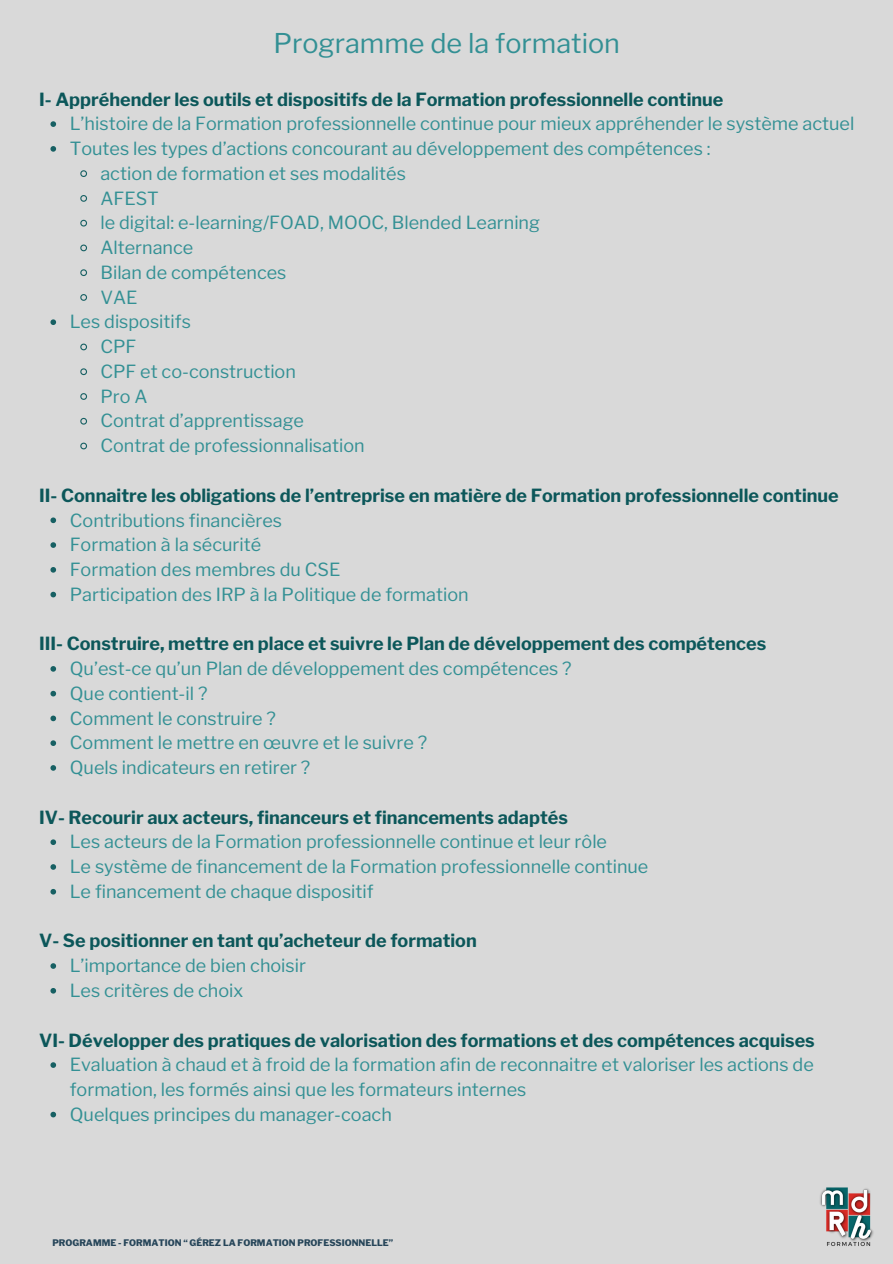
<style>
.page{position:relative;width:893px;height:1264px;background:#fff}
.page>*{position:absolute;margin:0;border:0;box-sizing:border-box;transform-origin:0 0}
.t1{font:27px "Libre Franklin";color:#339094}
.t2{font:18px/24.8px "Libre Franklin";color:#339094}
.t3{font:700 18px "Libre Franklin";color:#0c575a}
.t4{font:800 9px "Libre Franklin";color:#264559}
</style>
<div class="page">
<div style="left:0;top:0;width:892px;height:1263px;background:#d9d9d9"></div>
<svg style="left:50px;top:121px;width:6px;height:6px"></svg>
<svg style="left:50px;top:146px;width:6px;height:6px"></svg>
<svg style="left:80px;top:170px;width:7px;height:7px"></svg>
<svg style="left:80px;top:195px;width:7px;height:7px"></svg>
<svg style="left:80px;top:219px;width:7px;height:8px"></svg>
<svg style="left:80px;top:244px;width:7px;height:8px"></svg>
<svg style="left:80px;top:269px;width:7px;height:7px"></svg>
<svg style="left:80px;top:294px;width:7px;height:7px"></svg>
<svg style="left:50px;top:319px;width:6px;height:6px"></svg>
<svg style="left:80px;top:343px;width:7px;height:8px"></svg>
<svg style="left:80px;top:368px;width:7px;height:8px"></svg>
<svg style="left:80px;top:393px;width:7px;height:7px"></svg>
<svg style="left:80px;top:417px;width:7px;height:8px"></svg>
<svg style="left:80px;top:442px;width:7px;height:8px"></svg>
<svg style="left:50px;top:517px;width:6px;height:6px"></svg>
<svg style="left:50px;top:542px;width:6px;height:6px"></svg>
<svg style="left:50px;top:567px;width:6px;height:5px"></svg>
<svg style="left:50px;top:591px;width:6px;height:6px"></svg>
<svg style="left:50px;top:666px;width:6px;height:5px"></svg>
<svg style="left:50px;top:690px;width:6px;height:6px"></svg>
<svg style="left:50px;top:715px;width:6px;height:6px"></svg>
<svg style="left:50px;top:740px;width:6px;height:6px"></svg>
<svg style="left:50px;top:765px;width:6px;height:5px"></svg>
<svg style="left:50px;top:839px;width:6px;height:6px"></svg>
<svg style="left:50px;top:864px;width:6px;height:5px"></svg>
<svg style="left:50px;top:889px;width:6px;height:5px"></svg>
<svg style="left:50px;top:963px;width:6px;height:5px"></svg>
<svg style="left:50px;top:988px;width:6px;height:5px"></svg>
<svg style="left:50px;top:1062px;width:6px;height:5px"></svg>
<svg style="left:50px;top:1111px;width:6px;height:6px"></svg>
<img style="left:820px;top:1187px;width:54px;height:59px">
<h1 class="t1" style="left:273px;top:27px;width:348px">Programme de la formation</h1>
<h2 class="t3" style="left:39px;top:88px;width:685px">I- Appréhender les outils et dispositifs de la Formation professionnelle continue</h2>
<p class="t2" style="left:70px;top:111px;width:786px">L’histoire de la Formation professionnelle continue pour mieux appréhender le système actuel</p>
<p class="t2" style="left:70px;top:136px;width:642px">Toutes les types d’actions concourant au développement des compétences :</p>
<p class="t2" style="left:100px;top:161px;width:307px">action de formation et ses modalités</p>
<p class="t2" style="left:100px;top:186px;width:60px">AFEST</p>
<p class="t2" style="left:100px;top:210px;width:441px">le digital: e-learning/FOAD, MOOC, Blended Learning</p>
<p class="t2" style="left:100px;top:235px;width:94px">Alternance</p>
<p class="t2" style="left:100px;top:260px;width:187px">Bilan de compétences</p>
<p class="t2" style="left:100px;top:285px;width:39px">VAE</p>
<p class="t2" style="left:70px;top:309px;width:123px">Les dispositifs</p>
<p class="t2" style="left:100px;top:334px;width:37px">CPF</p>
<p class="t2" style="left:100px;top:359px;width:197px">CPF et co-construction</p>
<p class="t2" style="left:100px;top:384px;width:49px">Pro A</p>
<p class="t2" style="left:100px;top:408px;width:205px">Contrat d’apprentissage</p>
<p class="t2" style="left:100px;top:433px;width:266px">Contrat de professionnalisation</p>
<h2 class="t3" style="left:39px;top:484px;width:801px">II- Connaitre les obligations de l’entreprise en matière de Formation professionnelle continue</h2>
<p class="t2" style="left:70px;top:507px;width:214px">Contributions financières</p>
<p class="t2" style="left:70px;top:532px;width:193px">Formation à la sécurité</p>
<p class="t2" style="left:70px;top:557px;width:272px">Formation des membres du CSE</p>
<p class="t2" style="left:70px;top:582px;width:400px">Participation des IRP à la Politique de formation</p>
<h2 class="t3" style="left:39px;top:633px;width:728px">III- Construire, mettre en place et suivre le Plan de développement des compétences</h2>
<p class="t2" style="left:70px;top:656px;width:503px">Qu’est-ce qu’un Plan de développement des compétences ?</p>
<p class="t2" style="left:70px;top:681px;width:139px">Que contient-il ?</p>
<p class="t2" style="left:70px;top:705px;width:208px">Comment le construire ?</p>
<p class="t2" style="left:70px;top:730px;width:359px">Comment le mettre en œuvre et le suivre ?</p>
<p class="t2" style="left:70px;top:755px;width:242px">Quels indicateurs en retirer ?</p>
<h2 class="t3" style="left:39px;top:806px;width:530px">IV- Recourir aux acteurs, financeurs et financements adaptés</h2>
<p class="t2" style="left:70px;top:829px;width:538px">Les acteurs de la Formation professionnelle continue et leur rôle</p>
<p class="t2" style="left:70px;top:854px;width:580px">Le système de financement de la Formation professionnelle continue</p>
<p class="t2" style="left:70px;top:879px;width:305px">Le financement de chaque dispositif</p>
<h2 class="t3" style="left:39px;top:930px;width:439px">V- Se positionner en tant qu’acheteur de formation</h2>
<p class="t2" style="left:70px;top:953px;width:238px">L’importance de bien choisir</p>
<p class="t2" style="left:70px;top:978px;width:175px">Les critères de choix</p>
<h2 class="t3" style="left:39px;top:1029px;width:777px">VI- Développer des pratiques de valorisation des formations et des compétences acquises</h2>
<p class="t2" style="left:70px;top:1052px;width:745px">Evaluation à chaud et à froid de la formation afin de reconnaitre et valoriser les actions de formation, les formés ainsi que les formateurs internes</p>
<p class="t2" style="left:70px;top:1101px;width:323px">Quelques principes du manager-coach</p>
<p class="t4" style="left:52px;top:1237px;width:342px">PROGRAMME - FORMATION “ GÉREZ LA FORMATION PROFESSIONNELLE”</p>
</div>
